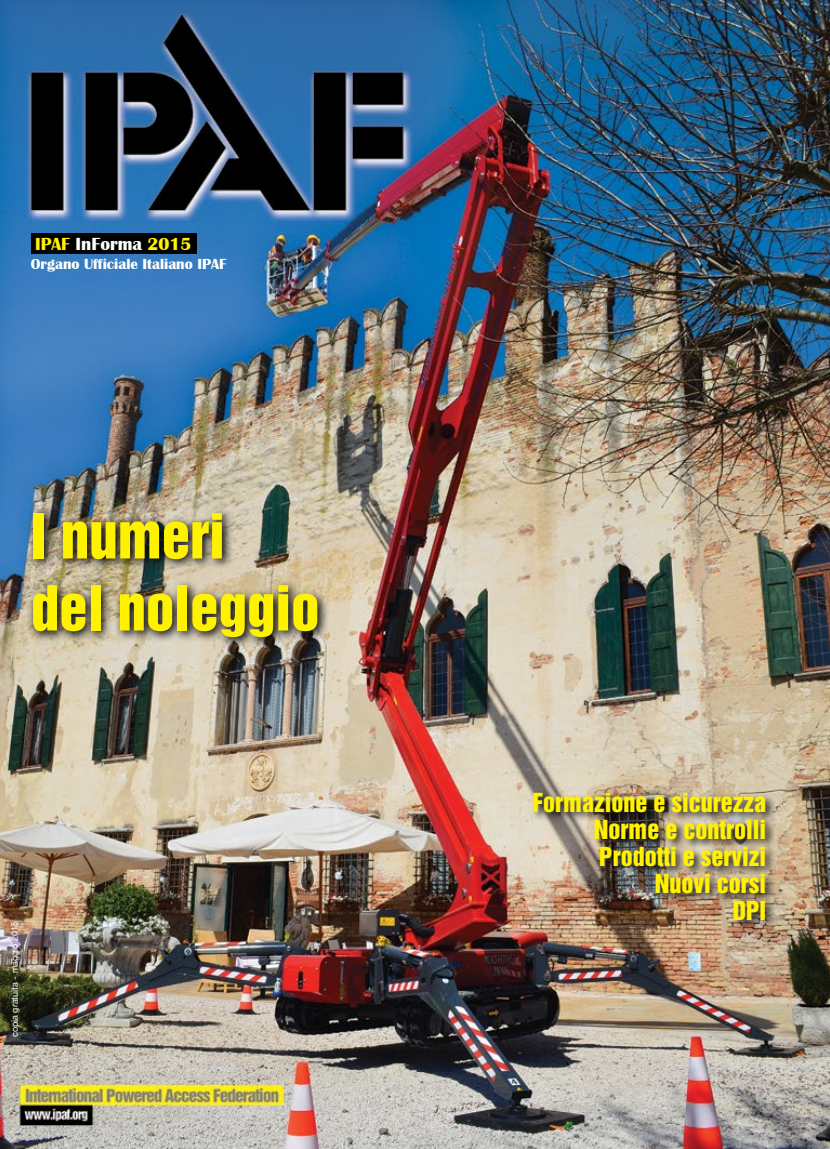
<style>
.page{position:relative;width:830px;height:1149px;background:#fff}
.page>*{position:absolute;margin:0;border:0;box-sizing:border-box;transform-origin:0 0}
.t1{font:56.7px/72px "Helvetica Inserat LT Std";color:#fff200}
.t2{font:24px/27px "Helvetica Inserat LT Std";color:#fff200;text-align:right}
.t3{font:700 18px "Britannic";color:#fff200}
.t4{font:700 15px "Britannic";color:#fff}
.t5{font:9px "Helvetica Neue";color:#fff}
.s1{color:#fff}
</style>
<div class="page">
<img style="left:0;top:0;width:829px;height:1148px">
<img style="left:27px;top:507px;width:302px;height:142px">
<div style="left:31px;top:233px;width:165px;height:21px;background:#000"></div>
<div style="left:531px;top:789px;width:245px;height:142px;background:#000;opacity:.8"></div>
<p class="t3" style="left:35px;top:233px;width:158px">IPAF <span class="s1">InForma</span> 2015</p>
<p class="t4" style="left:31px;top:255px;width:197px">Organo Ufficiale Italiano IPAF</p>
<h1 class="t1" style="left:31px;top:501px;width:290px">I numeri<br>del noleggio</h1>
<p class="t5" style="left:8px;top:1036px;width:118px;rotate:-90deg">copia gratuita - maggio 2015</p>
<p class="t2" style="left:532px;top:788px;width:235px">Formazione e sicurezza<br>Norme e controlli<br>Prodotti e servizi<br>Nuovi corsi<br>DPI</p>
</div>
